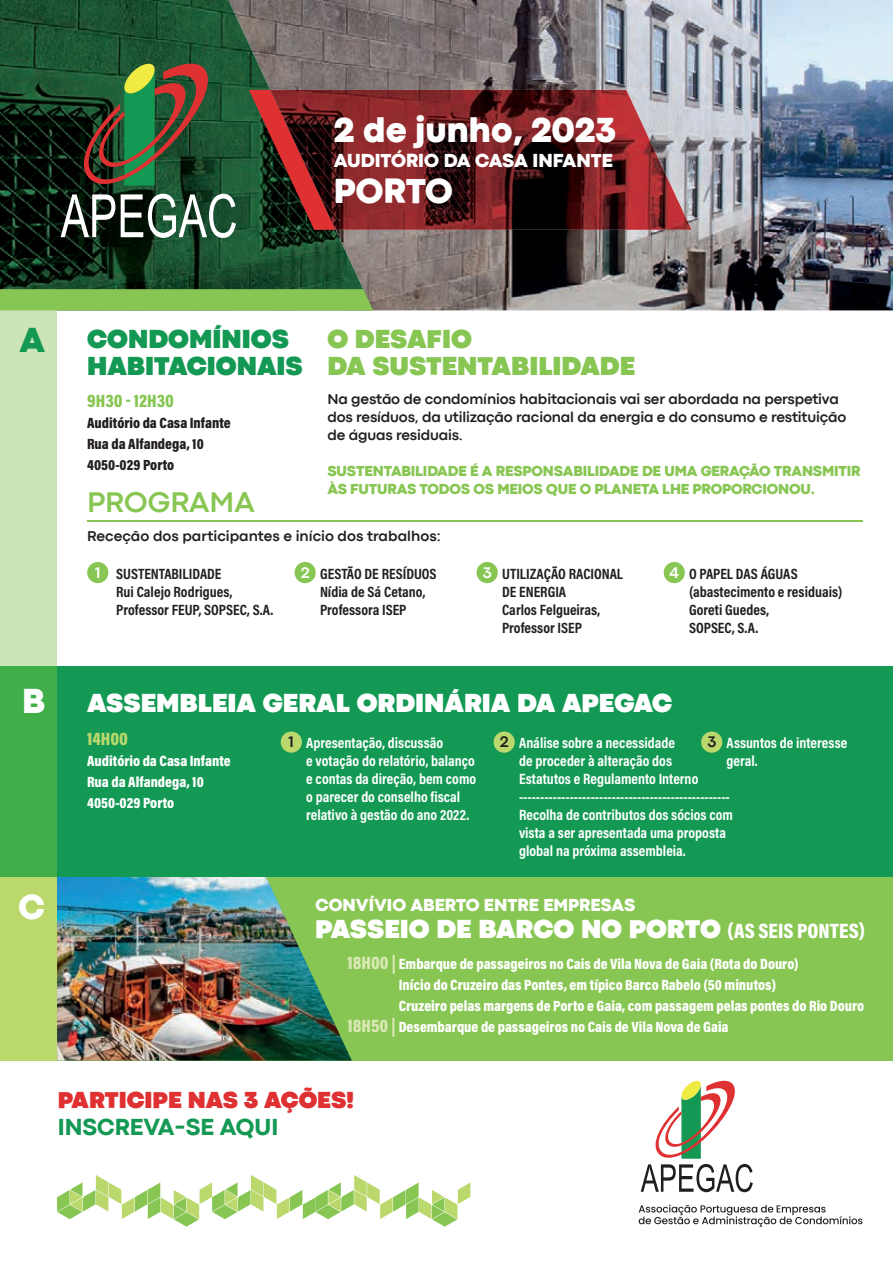
<style>
.page{position:relative;width:893px;height:1263px;background:#fff}
.page>*{position:absolute;margin:0;border:0;box-sizing:border-box;transform-origin:0 0}
.t1{font:800 36px "Codec Pro";color:#fff}
.t2{font:800 36px "Codec Pro";color:#139953}
.t3{font:700 30px "Codec Pro";color:#88c653}
.t4{font:900 27px "Codec Pro";color:#fff}
.t5{font:900 27px/27px "Codec Pro";color:#88c653}
.t6{font:900 27px/27px "Codec Pro";color:#139953}
.t7{font:900 24px "Codec Pro";color:#df3032}
.t8{font:800 24px "Codec Pro";color:#139953}
.t9{font:800 19.5px "Codec Pro";color:#fff}
.t10{font:800 18px "Codec Pro";color:#fff}
.t11{font:900 18px "Acumin Pro Cond";color:#88c653}
.t12{font:900 18px "Acumin Pro Cond";color:#bbd86d}
.t13{font:700 16.2px "Codec Pro";color:#fff}
.t14{font:700 16.2px "Codec Pro";color:#231f20}
.t15{font:700 15px/18px "Acumin Pro Cond";color:#fff}
.t16{font:900 15px/21px "Acumin Pro Cond";color:#fff}
.t17{font:700 15px/18px "Acumin Pro Cond";color:#231f20}
.t18{font:700 15px/18px "Codec Pro";letter-spacing:-.01em;color:#231f20}
.t19{font:800 15px/18px "Codec Pro";letter-spacing:-.01em;color:#88c653}
.t20{font:900 15px/21px "Acumin Pro Cond";color:#231f20}
.s1{font-family:"Acumin Pro Cond";font-size:21px}
.s2{font-size:18px;color:#dae9b4}
</style>
<div class="page">
<img style="left:373px;top:0;width:520px;height:310px">
<div style="left:0;top:666px;width:893px;height:274px;background:#139953"></div>
<img style="left:0;top:0;width:373px;height:289px">
<svg style="left:61px;top:60px;width:175px;height:178px;background:#3a563a"></svg>
<img style="left:336px;top:90px;width:355px;height:140px">
<div style="left:0;top:310px;width:57px;height:356px;background:#cde4b6"></div>
<div style="left:0;top:666px;width:57px;height:228px;background:#40ae49"></div>
<div style="left:0;top:877px;width:893px;height:183px;background:#88c653"></div>
<img style="left:57px;top:877px;width:295px;height:183px">
<div style="left:0;top:877px;width:57px;height:183px;background:#bbd86d"></div>
<svg style="left:249px;top:90px;width:86px;height:140px;background:#572820"></svg>
<svg style="left:639px;top:1080px;width:223px;height:147px"></svg>
<div style="left:87px;top:562px;width:21px;height:21px;background:#88c653;border-radius:50%"></div>
<div style="left:295px;top:562px;width:21px;height:21px;background:#88c653;border-radius:50%"></div>
<div style="left:281px;top:731px;width:21px;height:22px;background:#bbd86d;border-radius:50%"></div>
<div style="left:477px;top:562px;width:21px;height:21px;background:#88c653;border-radius:50%"></div>
<div style="left:494px;top:731px;width:21px;height:22px;background:#bbd86d;border-radius:50%"></div>
<div style="left:664px;top:562px;width:21px;height:21px;background:#88c653;border-radius:50%"></div>
<div style="left:701px;top:731px;width:21px;height:22px;background:#bbd86d;border-radius:50%"></div>
<div style="left:0;top:289px;width:373px;height:21px;background:#88c653"></div>
<svg style="left:57px;top:1175px;width:413px;height:52px"></svg>
<hr style="left:87px;top:520px;width:775px;height:2px;background:#88c653">
<h1 class="t1" style="left:334px;top:108px;width:284px">2 de junho, 2023</h1>
<h3 class="t9" style="left:334px;top:149px;width:280px">AUDITÓRIO DA CASA INFANTE</h3>
<h1 class="t1" style="left:334px;top:170px;width:120px">PORTO</h1>
<h1 class="t2" style="left:19px;top:319px;width:27px">A</h1>
<h3 class="t6" style="left:87px;top:325px;width:217px">CONDOMÍNIOS<br>HABITACIONAIS</h3>
<p class="t11" style="left:87px;top:389px;width:88px">9H30 - 12H30</p>
<p class="t20" style="left:87px;top:412px;width:145px">Auditório da Casa Infante<br>Rua da Alfandega, 10<br>4050-029 Porto</p>
<h2 class="t3" style="left:87px;top:484px;width:169px">PROGRAMA</h2>
<h3 class="t5" style="left:327px;top:325px;width:309px">O DESAFIO<br>DA SUSTENTABILIDADE</h3>
<p class="t18" style="left:327px;top:390px;width:521px">Na gestão de condomínios habitacionais vai ser abordada na perspetiva dos resíduos, da utilização racional da energia e do consumo e restituição de águas residuais.</p>
<p class="t19" style="left:327px;top:462px;width:535px">SUSTENTABILIDADE É A RESPONSABILIDADE DE UMA GERAÇÃO TRANSMITIR<br>ÀS FUTURAS TODOS OS MEIOS QUE O PLANETA LHE PROPORCIONOU.</p>
<p class="t18" style="left:87px;top:527px;width:355px">Receção dos participantes e início dos trabalhos:</p>
<p class="t13" style="left:95px;top:563px;width:7px">1</p>
<p class="t17" style="left:320px;top:564px;width:118px">GESTÃO DE RESÍDUOS<br>Nídia de Sá Cetano,<br>Professora ISEP</p>
<p class="t13" style="left:301px;top:563px;width:10px">2</p>
<p class="t17" style="left:116px;top:564px;width:159px">SUSTENTABILIDADE<br>Rui Calejo Rodrigues,<br>Professor FEUP, SOPSEC, S.A.</p>
<p class="t13" style="left:483px;top:563px;width:10px">3</p>
<p class="t17" style="left:502px;top:564px;width:123px">UTILIZAÇÃO RACIONAL<br>DE ENERGIA<br>Carlos Felgueiras,<br>Professor ISEP</p>
<p class="t13" style="left:669px;top:563px;width:11px">4</p>
<p class="t17" style="left:689px;top:564px;width:155px">O PAPEL DAS ÁGUAS (abastecimento e residuais)<br>Goreti Guedes,<br>SOPSEC, S.A.</p>
<h1 class="t1" style="left:22px;top:680px;width:24px">B</h1>
<h1 class="t1" style="left:19px;top:885px;width:28px">C</h1>
<h3 class="t4" style="left:87px;top:687px;width:587px">ASSEMBLEIA GERAL ORDINÁRIA DA APEGAC</h3>
<p class="t12" style="left:87px;top:727px;width:42px">14H00</p>
<p class="t16" style="left:87px;top:750px;width:145px">Auditório da Casa Infante<br>Rua da Alfandega, 10<br>4050-029 Porto</p>
<p class="t14" style="left:289px;top:732px;width:7px">1</p>
<p class="t15" style="left:306px;top:733px;width:172px">Apresentação, discussão<br>e votação do relatório, balanço e contas da direção, bem como o parecer do conselho fiscal relativo à gestão do ano 2022.</p>
<p class="t14" style="left:500px;top:732px;width:10px">2</p>
<p class="t14" style="left:707px;top:732px;width:10px">3</p>
<p class="t15" style="left:519px;top:733px;width:216px">Análise sobre a necessidade<br>de proceder à alteração dos<br>Estatutos e Regulamento Interno -------------------------------------------------- Recolha de contributos dos sócios com vista a ser apresentada uma proposta global na próxima assembleia.</p>
<p class="t15" style="left:727px;top:733px;width:122px">Assuntos de interesse geral.</p>
<p class="t10" style="left:315px;top:894px;width:321px">CONVÍVIO ABERTO ENTRE EMPRESAS</p>
<h3 class="t4" style="left:315px;top:913px;width:552px">PASSEIO DE BARCO NO PORTO <span class="s1">(AS SEIS PONTES)</span></h3>
<p class="t16" style="left:348px;top:953px;width:453px"><span class="s2">18H00 |</span> Embarque de passageiros no Cais de Vila Nova de Gaia (Rota do Douro)</p>
<p class="t16" style="left:399px;top:974px;width:379px">Início do Cruzeiro das Pontes, em típico Barco Rabelo (50 minutos)</p>
<p class="t16" style="left:399px;top:995px;width:467px">Cruzeiro pelas margens de Porto e Gaia, com passagem pelas pontes do Rio Douro</p>
<p class="t16" style="left:348px;top:1016px;width:383px"><span class="s2">18H50 |</span> Desembarque de passageiros no Cais de Vila Nova de Gaia</p>
<h3 class="t7" style="left:58px;top:1085px;width:298px">PARTICIPE NAS 3 AÇÕES!</h3>
<h3 class="t8" style="left:58px;top:1112px;width:222px">INSCREVA-SE AQUI</h3>
</div>
